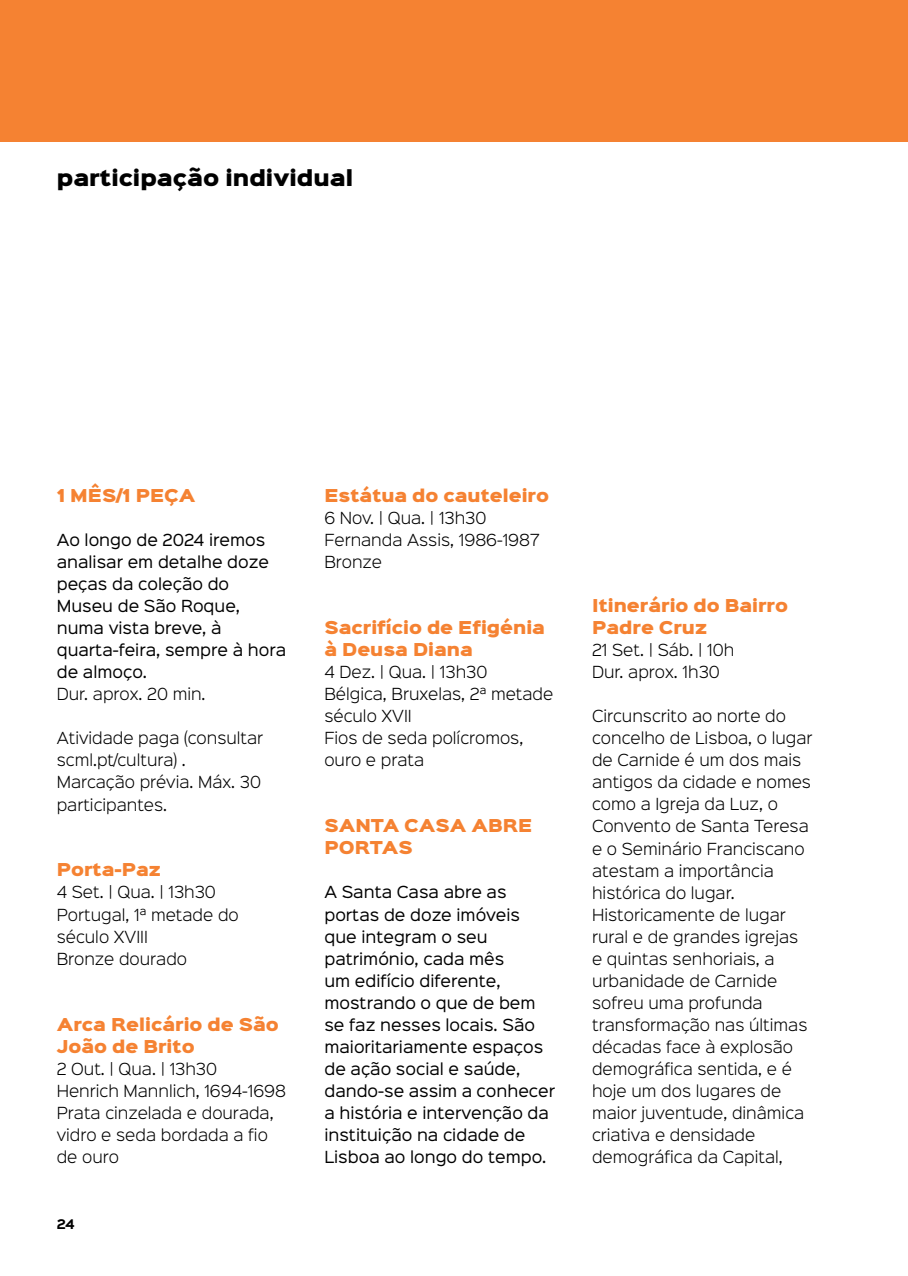
<style>
.page{position:relative;width:908px;height:1276px;background:#fff}
.page>*{position:absolute;margin:0;border:0;box-sizing:border-box;transform-origin:0 0}
.t1{font:20px "Sinkin Sans 900 X Black";color:#000}
.t2{font:16px/22px "Sinkin Sans 900 X Black";color:#f58232}
.t3{font:300 15px/22px "Sinkin Sans 300";color:#000}
.t4{font:15px/22px "Sinkin Sans 400";color:#000}
.t5{font:700 12px "Sinkin Sans 700";color:#000}
</style>
<div class="page">
<div style="left:0;top:0;width:907px;height:142px;background:#f58232"></div>
<h1 class="t1" style="left:57px;top:168px;width:298px">participação individual</h1>
<p class="t2" style="left:57px;top:486px;width:140px">1 MÊS/1 PEÇA</p>
<p class="t4" style="left:57px;top:528px;width:231px">Ao longo de 2024 iremos analisar em detalhe doze peças da coleção do<br>Museu de São Roque, numa vista breve, à quarta-feira, sempre à hora de almoço.</p>
<p class="t3" style="left:57px;top:682px;width:150px">Dur. aprox. 20 min.</p>
<p class="t3" style="left:57px;top:726px;width:208px">Atividade paga (consultar scml.pt/cultura) .<br>Marcação prévia. Máx. 30 participantes.</p>
<p class="t2" style="left:57px;top:860px;width:106px">Porta-Paz</p>
<p class="t3" style="left:57px;top:880px;width:183px">4 Set. | Qua. | 13h30<br>Portugal, 1ª metade do século XVIII<br>Bronze dourado</p>
<p class="t2" style="left:57px;top:1014px;width:223px">Arca Relicário de São<br>João de Brito</p>
<p class="t3" style="left:57px;top:1056px;width:231px">2 Out. | Qua. | 13h30<br>Henrich Mannlich, 1694-1698<br>Prata cinzelada e dourada, vidro e seda bordada a fio de ouro</p>
<p class="t5" style="left:57px;top:1217px;width:20px">24</p>
<p class="t2" style="left:324px;top:486px;width:226px">Estátua do cauteleiro</p>
<p class="t3" style="left:324px;top:506px;width:217px">6 Nov. | Qua. | 13h30<br>Fernanda Assis, 1986-1987<br>Bronze</p>
<p class="t2" style="left:324px;top:618px;width:222px">Sacrifício de Efigénia à Deusa Diana</p>
<p class="t3" style="left:324px;top:660px;width:230px">4 Dez. | Qua. | 13h30<br>Bélgica, Bruxelas, 2ª metade século XVII<br>Fios de seda polícromos, ouro e prata</p>
<p class="t2" style="left:324px;top:816px;width:209px">SANTA CASA ABRE<br>PORTAS</p>
<p class="t4" style="left:324px;top:880px;width:232px">A Santa Casa abre as portas de doze imóveis que integram o seu património, cada mês<br>um edifício diferente, mostrando o que de bem se faz nesses locais. São maioritariamente espaços de ação social e saúde, dando-se assim a conhecer a história e intervenção da instituição na cidade de<br>Lisboa ao longo do tempo.</p>
<p class="t2" style="left:591px;top:596px;width:197px">Itinerário do Bairro<br>Padre Cruz</p>
<p class="t3" style="left:591px;top:638px;width:144px">21 Set. | Sáb. | 10h<br>Dur. aprox. 1h30</p>
<p class="t3" style="left:591px;top:704px;width:222px">Circunscrito ao norte do concelho de Lisboa, o lugar de Carnide é um dos mais antigos da cidade e nomes como a Igreja da Luz, o<br>Convento de Santa Teresa e o Seminário Franciscano atestam a importância histórica do lugar.<br>Historicamente de lugar rural e de grandes igrejas<br>e quintas senhoriais, a urbanidade de Carnide sofreu uma profunda transformação nas últimas décadas face à explosão demográfica sentida, e é hoje um dos lugares de maior juventude, dinâmica criativa e densidade demográfica da Capital,</p>
</div>
